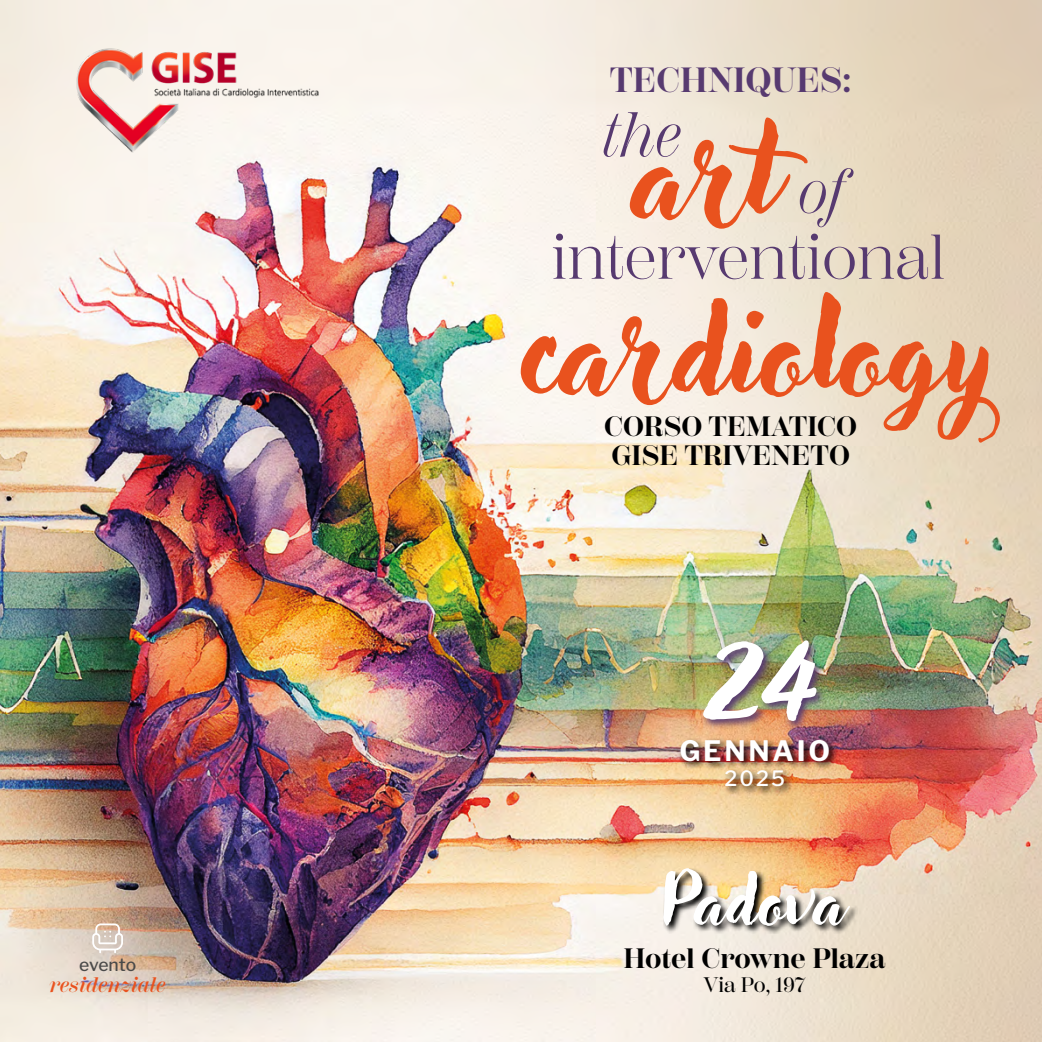
<style>
.page{position:relative;width:1042px;height:1042px;background:#fff}
.page>*{position:absolute;margin:0;border:0;box-sizing:border-box;transform-origin:0 0}
.t1{font:154px "Adlery Pro";color:#fff}
.t2{font:126px "Adlery Pro";color:#e9521e}
.t3{font:70px "Adlery Pro";color:#fff}
.t4{font:63px "Scotch Display";color:#573a70}
.t5{font:italic 63px "Scotch Display";color:#573a70}
.t6{font:700 35px "Scotch Display";color:#573a70}
.t7{font:700 28px/29.8px "Scotch Display";color:#000}
.t8{font:700 28px "Libre Franklin";letter-spacing:.1em;color:#fff}
.t9{font:italic 600 21px "Scotch Display";color:#e9521e}
.t10{font:500 21px "Scotch Display";color:#000}
.t11{font:500 21px "Libre Franklin";color:#fff}
.t12{font:500 17.5px "Libre Franklin";color:#4a4a49}
.s1{font-family:"Scotch Display";font-style:italic;font-size:63px;color:#573a70}
</style>
<div class="page">
<img style="left:0;top:0;width:1042px;height:1042px">
<img style="left:0;top:0;width:1px;height:944px">
<svg style="left:92px;top:923px;width:31px;height:30px"></svg>
<img style="left:677px;top:738px;width:162px;height:57px">
<img style="left:662px;top:867px;width:196px;height:67px">
<img style="left:700px;top:638px;width:126px;height:93px">
<img style="left:50px;top:26px;width:296px;height:148px">
<p class="t12" style="left:79px;top:954px;width:59px">evento</p>
<p class="t9" style="left:50px;top:973px;width:118px">residenziale</p>
<p class="t6" style="left:610px;top:60px;width:243px">TECHNIQUES:</p>
<h3 class="t5" style="left:601px;top:99px;width:82px">the</h3>
<h2 class="t2" style="left:633px;top:99px;width:212px">art <span class="s1">of</span></h2>
<h3 class="t4" style="left:551px;top:221px;width:396px">interventional</h3>
<h2 class="t2" style="left:521px;top:275px;width:478px">cardiology</h2>
<p class="t7" style="left:604px;top:411px;width:255px">CORSO TEMATICO<br>GISE TRIVENETO</p>
<h1 class="t1" style="left:698px;top:574px;width:114px">24</h1>
<p class="t8" style="left:679px;top:734px;width:152px">GENNAIO</p>
<p class="t11" style="left:724px;top:766px;width:62px">2025</p>
<h3 class="t3" style="left:660px;top:858px;width:186px">Padova</h3>
<p class="t7" style="left:623px;top:943px;width:264px">Hotel Crowne Plaza</p>
<p class="t10" style="left:704px;top:973px;width:103px">Via Po, 197</p>
</div>
